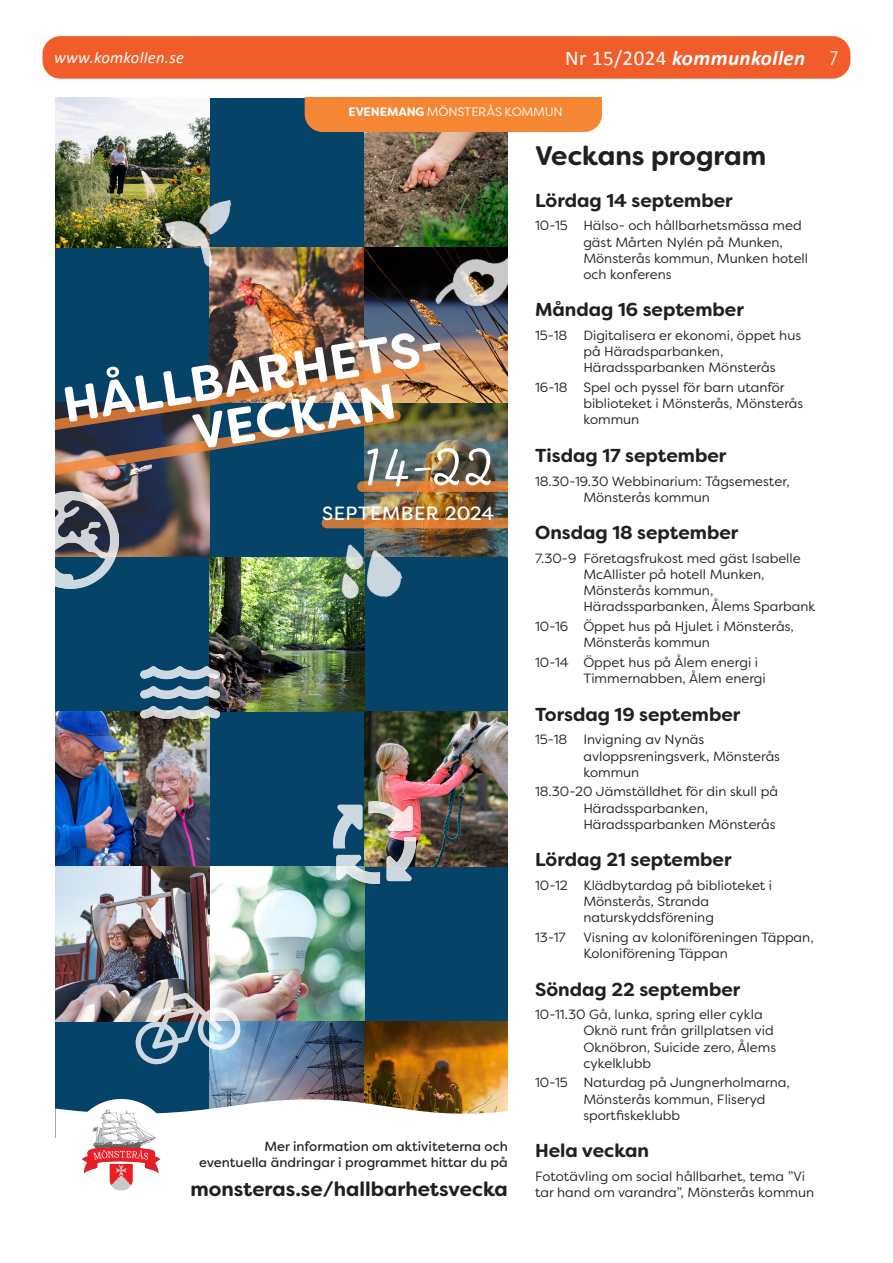
<style>
.page{position:relative;width:893px;height:1263px;background:#fff}
.page>*{position:absolute;margin:0;border:0;box-sizing:border-box;transform-origin:0 0}
.t1{font:300 74.7px "Pacifico";color:#fff}
.t2{font:700 49.8px/47.1px "Filson Soft";color:#fff}
.t3{font:700 26.85px "Filson Soft";color:#231f20}
.t4{font:italic 700 21px "Calibri";letter-spacing:.02em;color:#fff}
.t5{font:300 21px "Neuzeit Gro";color:#fff}
.t6{font:700 20.1px "Filson Soft";color:#231f20}
.t7{font:19.05px "Filson Soft";letter-spacing:.025em;color:#fff}
.t8{font:700 18.75px "Filson Soft";color:#231f20}
.t9{font:italic 16.5px "Calibri";letter-spacing:.02em;color:#fff}
.t10{font:13.35px/16px "Filson Soft";color:#231f20}
.t11{font:13.35px/16px "Filson Soft";color:#231f20;text-align:right}
.t12{font:12.3px "Filson Soft";letter-spacing:-.015em;color:#fff}
.s1{font-weight:400;font-style:normal}
.s2{font-weight:700}
</style>
<div class="page">
<div style="left:43px;top:36px;width:807px;height:43px;background:#f15d2a;border-radius:18px"></div>
<div style="left:55px;top:98px;width:453px;height:1039px;background:#054369"></div>
<img style="left:364px;top:132px;width:144px;height:116px">
<img style="left:364px;top:492px;width:144px;height:65px">
<img style="left:55px;top:98px;width:155px;height:150px">
<svg style="left:322px;top:518px;width:186px;height:10px;background:#d47b37"></svg>
<img style="left:210px;top:248px;width:298px;height:113px">
<img style="left:119px;top:492px;width:91px;height:65px">
<img style="left:55px;top:712px;width:155px;height:154px">
<img style="left:210px;top:557px;width:154px;height:155px">
<img style="left:364px;top:712px;width:144px;height:154px">
<img style="left:55px;top:866px;width:309px;height:155px">
<img style="left:210px;top:1021px;width:298px;height:78px">
<img style="left:163px;top:200px;width:81px;height:74px">
<img style="left:55px;top:361px;width:453px;height:131px">
<img style="left:55px;top:492px;width:64px;height:96px">
<img style="left:435px;top:244px;width:73px;height:73px">
<img style="left:141px;top:666px;width:78px;height:52px">
<img style="left:329px;top:532px;width:77px;height:77px">
<img style="left:333px;top:802px;width:82px;height:81px">
<svg style="left:133px;top:993px;width:109px;height:73px"></svg>
<svg style="left:55px;top:1099px;width:453px;height:39px;background:#d8dad8"></svg>
<div style="left:70px;top:1099px;width:102px;height:101px;background:#fff;border-radius:50%"></div>
<svg style="left:82px;top:1109px;width:78px;height:81px"></svg>
<div style="left:305px;top:98px;width:297px;height:34px;background:#f58634"></div>
<p class="t9" style="left:54px;top:46px;width:132px">www.komkollen.se</p>
<p class="t4" style="left:565px;top:44px;width:242px"><span class="s1">Nr 15/2024</span> kommunkollen</p>
<p class="t5" style="left:828px;top:47px;width:12px">7</p>
<p class="t12" style="left:348px;top:104px;width:216px"><span class="s2">EVENEMANG</span> MÖNSTERÅS KOMMUN</p>
<p class="t2" style="left:182px;top:363px;width:262px;text-indent:-124px;rotate:-9deg">HÅLLBARHETS-<br>VECKAN</p>
<p class="t1" style="left:359px;top:416px;width:137px">14-22</p>
<p class="t7" style="left:322px;top:501px;width:174px">SEPTEMBER 2024</p>
<p class="t11" style="left:199px;top:1138px;width:310px">Mer information om aktiviteterna och eventuella ändringar i programmet hittar du på</p>
<p class="t6" style="left:190px;top:1175px;width:319px">monsteras.se/hallbarhetsvecka</p>
<p class="t3" style="left:535px;top:139px;width:233px">Veckans program</p>
<p class="t8" style="left:535px;top:188px;width:199px">Lördag 14 september</p>
<p class="t10" style="left:583px;top:218px;width:226px;text-indent:-48px">10-15 Hälso- och hållbarhetsmässa med gäst Mårten Nylén på Munken,<br>Mönsterås kommun, Munken hotell och konferens</p>
<p class="t8" style="left:535px;top:298px;width:210px">Måndag 16 september</p>
<p class="t10" style="left:583px;top:327px;width:219px;text-indent:-48px">15-18 Digitalisera er ekonomi, öppet hus på Häradsparbanken,<br>Häradssparbanken Mönsterås</p>
<p class="t10" style="left:583px;top:379px;width:221px;text-indent:-48px">16-18 Spel och pyssel för barn utanför biblioteket i Mönsterås, Mönsterås kommun</p>
<p class="t8" style="left:535px;top:443px;width:193px">Tisdag 17 september</p>
<p class="t10" style="left:583px;top:473px;width:208px;text-indent:-48px">18.30-19.30 Webbinarium: Tågsemester,<br>Mönsterås kommun</p>
<p class="t8" style="left:535px;top:521px;width:205px">Onsdag 18 september</p>
<p class="t10" style="left:583px;top:550px;width:234px;text-indent:-48px">7.30-9 Företagsfrukost med gäst Isabelle<br>McAllister på hotell Munken,<br>Mönsterås kommun,<br>Häradssparbanken, Ålems Sparbank</p>
<p class="t10" style="left:583px;top:618px;width:212px;text-indent:-48px">10-16 Öppet hus på Hjulet i Mönsterås,<br>Mönsterås kommun</p>
<p class="t10" style="left:583px;top:654px;width:184px;text-indent:-48px">10-14 Öppet hus på Ålem energi i<br>Timmernabben, Ålem energi</p>
<p class="t8" style="left:535px;top:702px;width:207px">Torsdag 19 september</p>
<p class="t10" style="left:583px;top:732px;width:198px;text-indent:-48px">15-18 Invigning av Nynäs avloppsreningsverk, Mönsterås kommun</p>
<p class="t10" style="left:583px;top:784px;width:196px;text-indent:-48px">18.30-20 Jämställdhet för din skull på<br>Häradssparbanken,<br>Häradssparbanken Mönsterås</p>
<p class="t8" style="left:535px;top:848px;width:198px">Lördag 21 september</p>
<p class="t10" style="left:583px;top:877px;width:190px;text-indent:-48px">10-12 Klädbytardag på biblioteket i<br>Mönsterås, Stranda naturskyddsförening</p>
<p class="t10" style="left:535px;top:929px;width:32px">13-17</p>
<p class="t10" style="left:583px;top:929px;width:232px">Visning av koloniföreningen Täppan,<br>Koloniförening Täppan</p>
<p class="t8" style="left:535px;top:977px;width:207px">Söndag 22 september</p>
<p class="t10" style="left:583px;top:1006px;width:194px;text-indent:-48px">10-11.30 Gå, lunka, spring eller cykla<br>Oknö runt från grillplatsen vid<br>Oknöbron, Suicide zero, Ålems cykelklubb</p>
<p class="t10" style="left:583px;top:1075px;width:208px;text-indent:-48px">10-15 Naturdag på Jungnerholmarna,<br>Mönsterås kommun, Fliseryd sportfiskeklubb</p>
<p class="t8" style="left:535px;top:1139px;width:115px">Hela veckan</p>
<p class="t10" style="left:535px;top:1168px;width:281px">Fototävling om social hållbarhet, tema ”Vi tar hand om varandra”, Mönsterås kommun</p>
</div>
